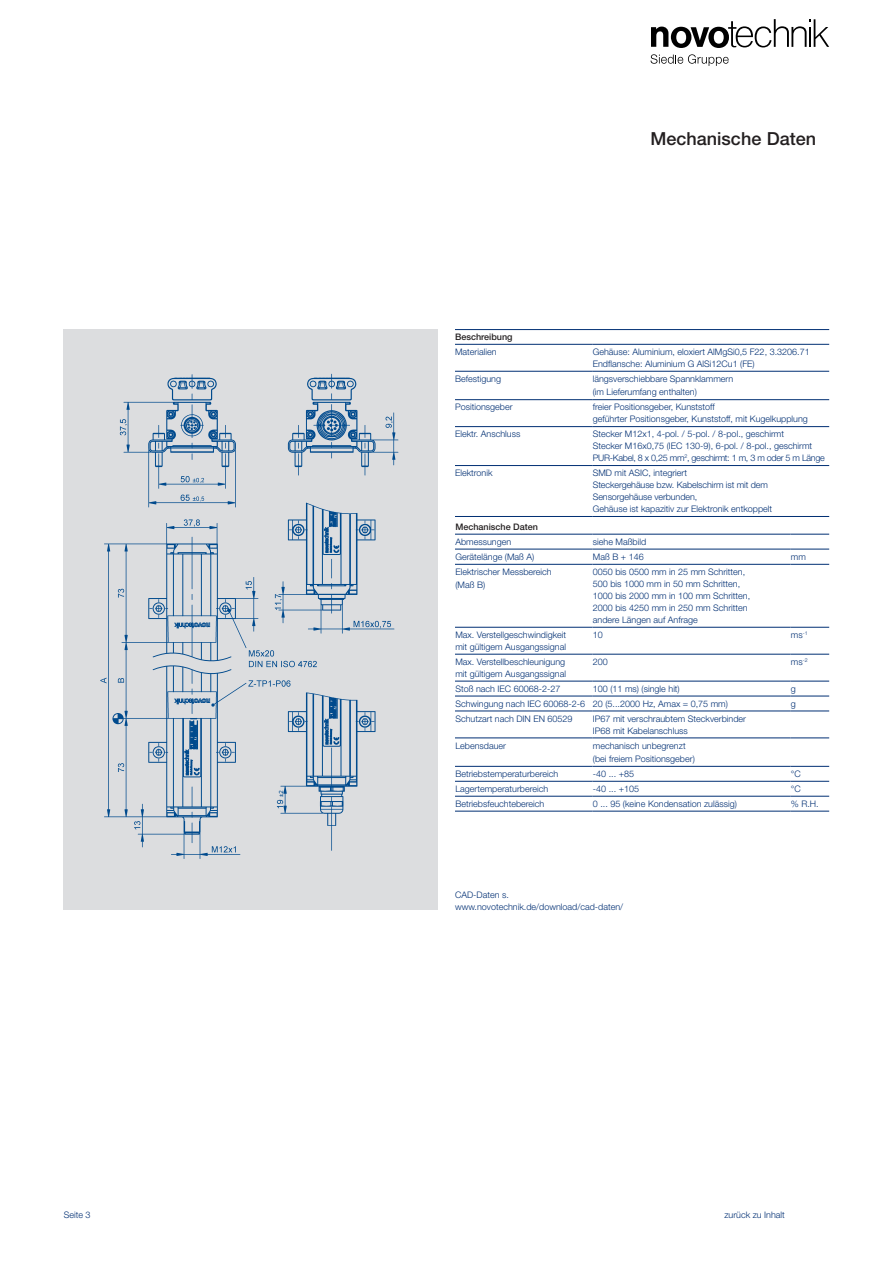
<style>
.page{position:relative;width:893px;height:1263px;background:#fff}
.page>*{position:absolute;margin:0;border:0;box-sizing:border-box;transform-origin:0 0}
.Head_12_14_schwarz_6{font:500 18px "Helvetica Neue LT Std";color:#231f20}
.zuück_zum_Inhalt{font:300 9px "Helvetica Neue LT Std";color:#002f73}
.zuück_zum_Inhalt-2{font:300 9px "Helvetica Neue LT Std";letter-spacing:-.03em;color:#002f73}
.t1{font:500 9px "Helvetica Neue LT Std";color:#231f20}
</style>
<div class="page">
<hr style="left:455px;top:534px;width:137px;height:1px;background:#002f73">
<hr style="left:592px;top:534px;width:198px;height:1px;background:#002f73">
<hr style="left:790px;top:534px;width:39px;height:1px;background:#002f73">
<hr style="left:455px;top:549px;width:137px;height:1px;background:#002f73">
<hr style="left:592px;top:549px;width:198px;height:1px;background:#002f73">
<hr style="left:790px;top:549px;width:39px;height:1px;background:#002f73">
<hr style="left:455px;top:564px;width:137px;height:1px;background:#002f73">
<hr style="left:592px;top:564px;width:198px;height:1px;background:#002f73">
<hr style="left:790px;top:564px;width:39px;height:1px;background:#002f73">
<hr style="left:455px;top:627px;width:137px;height:1px;background:#002f73">
<hr style="left:592px;top:627px;width:198px;height:1px;background:#002f73">
<hr style="left:790px;top:627px;width:39px;height:1px;background:#002f73">
<hr style="left:455px;top:654px;width:137px;height:1px;background:#002f73">
<hr style="left:592px;top:654px;width:198px;height:1px;background:#002f73">
<hr style="left:790px;top:654px;width:39px;height:1px;background:#002f73">
<hr style="left:455px;top:681px;width:137px;height:1px;background:#002f73">
<hr style="left:592px;top:681px;width:198px;height:1px;background:#002f73">
<hr style="left:790px;top:681px;width:39px;height:1px;background:#002f73">
<hr style="left:455px;top:696px;width:137px;height:1px;background:#002f73">
<hr style="left:592px;top:696px;width:198px;height:1px;background:#002f73">
<hr style="left:790px;top:696px;width:39px;height:1px;background:#002f73">
<hr style="left:455px;top:711px;width:137px;height:1px;background:#002f73">
<hr style="left:592px;top:711px;width:198px;height:1px;background:#002f73">
<hr style="left:790px;top:711px;width:39px;height:1px;background:#002f73">
<hr style="left:455px;top:738px;width:137px;height:1px;background:#002f73">
<hr style="left:592px;top:738px;width:198px;height:1px;background:#002f73">
<hr style="left:790px;top:738px;width:39px;height:1px;background:#002f73">
<hr style="left:455px;top:766px;width:137px;height:1px;background:#002f73">
<hr style="left:592px;top:766px;width:198px;height:1px;background:#002f73">
<hr style="left:790px;top:766px;width:39px;height:1px;background:#002f73">
<hr style="left:455px;top:781px;width:137px;height:1px;background:#002f73">
<hr style="left:592px;top:781px;width:198px;height:1px;background:#002f73">
<hr style="left:790px;top:781px;width:39px;height:1px;background:#002f73">
<hr style="left:455px;top:796px;width:137px;height:1px;background:#002f73">
<hr style="left:592px;top:796px;width:198px;height:1px;background:#002f73">
<hr style="left:790px;top:796px;width:39px;height:1px;background:#002f73">
<hr style="left:455px;top:811px;width:137px;height:1px;background:#002f73">
<hr style="left:592px;top:811px;width:198px;height:1px;background:#002f73">
<hr style="left:790px;top:811px;width:39px;height:1px;background:#002f73">
<svg style="left:651px;top:19px;width:178px;height:29px"></svg>
<svg style="left:651px;top:54px;width:78px;height:12px"></svg>
<hr style="left:455px;top:344px;width:138px;height:1px;background:#002f73">
<hr style="left:593px;top:344px;width:236px;height:1px;background:#002f73">
<hr style="left:455px;top:371px;width:138px;height:1px;background:#002f73">
<hr style="left:593px;top:371px;width:236px;height:1px;background:#002f73">
<hr style="left:455px;top:399px;width:138px;height:1px;background:#002f73">
<hr style="left:593px;top:399px;width:236px;height:1px;background:#002f73">
<hr style="left:455px;top:426px;width:138px;height:1px;background:#002f73">
<hr style="left:593px;top:426px;width:236px;height:1px;background:#002f73">
<hr style="left:455px;top:465px;width:138px;height:1px;background:#002f73">
<hr style="left:593px;top:465px;width:236px;height:1px;background:#002f73">
<hr style="left:455px;top:516px;width:138px;height:1px;background:#002f73">
<hr style="left:593px;top:516px;width:236px;height:1px;background:#002f73">
<hr style="left:455px;top:329px;width:374px;height:1px;background:#002f73">
<div style="left:64px;top:330px;width:374px;height:580px;background:#dcdddf"></div>
<img style="left:100px;top:373px;width:299px;height:486px">
<p class="Head_12_14_schwarz_6" style="left:651px;top:128px;width:167px">Mechanische Daten</p>
<p class="t1" style="left:455px;top:331px;width:59px">Beschreibung</p>
<p class="zuück_zum_Inhalt" style="left:455px;top:346px;width:43px">Materialien</p>
<p class="zuück_zum_Inhalt" style="left:593px;top:346px;width:218px">Gehäuse: Aluminium, eloxiert AlMgSi0,5 F22, 3.3206.71</p>
<p class="zuück_zum_Inhalt" style="left:593px;top:358px;width:164px">Endflansche: Aluminium G AlSi12Cu1 (FE)</p>
<p class="zuück_zum_Inhalt" style="left:455px;top:373px;width:48px">Befestigung</p>
<p class="zuück_zum_Inhalt" style="left:593px;top:373px;width:142px">längsverschiebbare Spannklammern</p>
<p class="zuück_zum_Inhalt" style="left:593px;top:387px;width:106px">(im Lieferumfang enthalten)</p>
<p class="zuück_zum_Inhalt" style="left:455px;top:402px;width:59px">Positionsgeber</p>
<p class="zuück_zum_Inhalt" style="left:593px;top:402px;width:124px">freier Positionsgeber, Kunststoff</p>
<p class="zuück_zum_Inhalt" style="left:593px;top:414px;width:217px">geführter Positionsgeber, Kunststoff, mit Kugelkupplung</p>
<p class="zuück_zum_Inhalt" style="left:455px;top:429px;width:67px">Elektr. Anschluss</p>
<p class="zuück_zum_Inhalt" style="left:593px;top:429px;width:193px">Stecker M12x1, 4-pol. / 5-pol. / 8-pol., geschirmt</p>
<p class="zuück_zum_Inhalt" style="left:593px;top:441px;width:221px">Stecker M16x0,75 (IEC 130-9), 6-pol. / 8-pol., geschirmt</p>
<p class="zuück_zum_Inhalt-2" style="left:593px;top:453px;width:234px">PUR-Kabel, 8 x 0,25 mm<sup>2</sup>, geschirmt: 1 m, 3 m oder 5 m Länge</p>
<p class="zuück_zum_Inhalt" style="left:455px;top:467px;width:39px">Elektronik</p>
<p class="zuück_zum_Inhalt" style="left:593px;top:467px;width:96px">SMD mit ASIC, integriert</p>
<p class="zuück_zum_Inhalt" style="left:593px;top:479px;width:177px">Steckergehäuse bzw. Kabelschirm ist mit dem</p>
<p class="zuück_zum_Inhalt" style="left:593px;top:491px;width:106px">Sensorgehäuse verbunden,</p>
<p class="zuück_zum_Inhalt" style="left:593px;top:503px;width:181px">Gehäuse ist kapazitiv zur Elektronik entkoppelt</p>
<p class="t1" style="left:455px;top:521px;width:84px">Mechanische Daten</p>
<p class="zuück_zum_Inhalt" style="left:455px;top:536px;width:57px">Abmessungen</p>
<p class="zuück_zum_Inhalt" style="left:593px;top:536px;width:55px">siehe Maßbild</p>
<p class="zuück_zum_Inhalt" style="left:455px;top:551px;width:81px">Gerätelänge (Maß A)</p>
<p class="zuück_zum_Inhalt" style="left:593px;top:551px;width:52px">Maß B + 146</p>
<p class="zuück_zum_Inhalt" style="left:791px;top:551px;width:16px">mm</p>
<p class="zuück_zum_Inhalt" style="left:455px;top:566px;width:98px">Elektrischer Messbereich</p>
<p class="zuück_zum_Inhalt" style="left:455px;top:580px;width:31px">(Maß B)</p>
<p class="zuück_zum_Inhalt" style="left:593px;top:566px;width:154px">0050 bis 0500 mm in 25 mm Schritten,</p>
<p class="zuück_zum_Inhalt" style="left:593px;top:578px;width:149px">500 bis 1000 mm in 50 mm Schritten,</p>
<p class="zuück_zum_Inhalt" style="left:593px;top:590px;width:159px">1000 bis 2000 mm in 100 mm Schritten,</p>
<p class="zuück_zum_Inhalt" style="left:593px;top:602px;width:156px">2000 bis 4250 mm in 250 mm Schritten</p>
<p class="zuück_zum_Inhalt" style="left:593px;top:614px;width:106px">andere Längen auf Anfrage</p>
<p class="zuück_zum_Inhalt" style="left:455px;top:629px;width:112px">Max. Verstellgeschwindigkeit</p>
<p class="zuück_zum_Inhalt" style="left:455px;top:641px;width:112px">mit gültigem Ausgangssignal</p>
<p class="zuück_zum_Inhalt" style="left:455px;top:656px;width:111px">Max. Verstellbeschleunigung</p>
<p class="zuück_zum_Inhalt" style="left:455px;top:668px;width:112px">mit gültigem Ausgangssignal</p>
<p class="zuück_zum_Inhalt" style="left:593px;top:629px;width:12px">10</p>
<p class="zuück_zum_Inhalt" style="left:791px;top:629px;width:18px">ms<sup>-1</sup></p>
<p class="zuück_zum_Inhalt" style="left:593px;top:656px;width:17px">200</p>
<p class="zuück_zum_Inhalt" style="left:791px;top:656px;width:18px">ms<sup>-2</sup></p>
<p class="zuück_zum_Inhalt" style="left:455px;top:683px;width:107px">Stoß nach IEC 60068-2-27</p>
<p class="zuück_zum_Inhalt" style="left:593px;top:683px;width:88px">100 (11 ms) (single hit)</p>
<p class="zuück_zum_Inhalt" style="left:791px;top:683px;width:7px">g</p>
<p class="zuück_zum_Inhalt" style="left:455px;top:698px;width:131px">Schwingung nach IEC 60068-2-6</p>
<p class="zuück_zum_Inhalt" style="left:593px;top:698px;width:136px">20 (5...2000 Hz, Amax = 0,75 mm)</p>
<p class="zuück_zum_Inhalt" style="left:791px;top:698px;width:7px">g</p>
<p class="zuück_zum_Inhalt" style="left:455px;top:713px;width:119px">Schutzart nach DIN EN 60529</p>
<p class="zuück_zum_Inhalt" style="left:593px;top:713px;width:155px">IP67 mit verschraubtem Steckverbinder</p>
<p class="zuück_zum_Inhalt" style="left:593px;top:725px;width:97px">IP68 mit Kabelanschluss</p>
<p class="zuück_zum_Inhalt" style="left:455px;top:740px;width:52px">Lebensdauer</p>
<p class="zuück_zum_Inhalt" style="left:593px;top:740px;width:94px">mechanisch unbegrenzt</p>
<p class="zuück_zum_Inhalt" style="left:593px;top:753px;width:103px">(bei freiem Positionsgeber)</p>
<p class="zuück_zum_Inhalt" style="left:455px;top:768px;width:104px">Betriebstemperaturbereich</p>
<p class="zuück_zum_Inhalt" style="left:593px;top:768px;width:43px">-40 ... +85</p>
<p class="zuück_zum_Inhalt" style="left:791px;top:768px;width:11px">°C</p>
<p class="zuück_zum_Inhalt" style="left:455px;top:783px;width:94px">Lagertemperaturbereich</p>
<p class="zuück_zum_Inhalt" style="left:593px;top:783px;width:48px">-40 ... +105</p>
<p class="zuück_zum_Inhalt" style="left:791px;top:783px;width:11px">°C</p>
<p class="zuück_zum_Inhalt" style="left:455px;top:798px;width:91px">Betriebsfeuchtebereich</p>
<p class="zuück_zum_Inhalt" style="left:593px;top:798px;width:145px">0 ... 95 (keine Kondensation zulässig)</p>
<p class="zuück_zum_Inhalt" style="left:791px;top:798px;width:29px">% R.H.</p>
<p class="zuück_zum_Inhalt" style="left:455px;top:890px;width:55px">CAD-Daten s.</p>
<p class="zuück_zum_Inhalt" style="left:455px;top:902px;width:170px">www.novotechnik.de/download/cad-daten/</p>
<p class="zuück_zum_Inhalt" style="left:64px;top:1210px;width:28px">Seite 3</p>
<p class="zuück_zum_Inhalt" style="left:724px;top:1210px;width:62px">zurück zu Inhalt</p>
</div>
